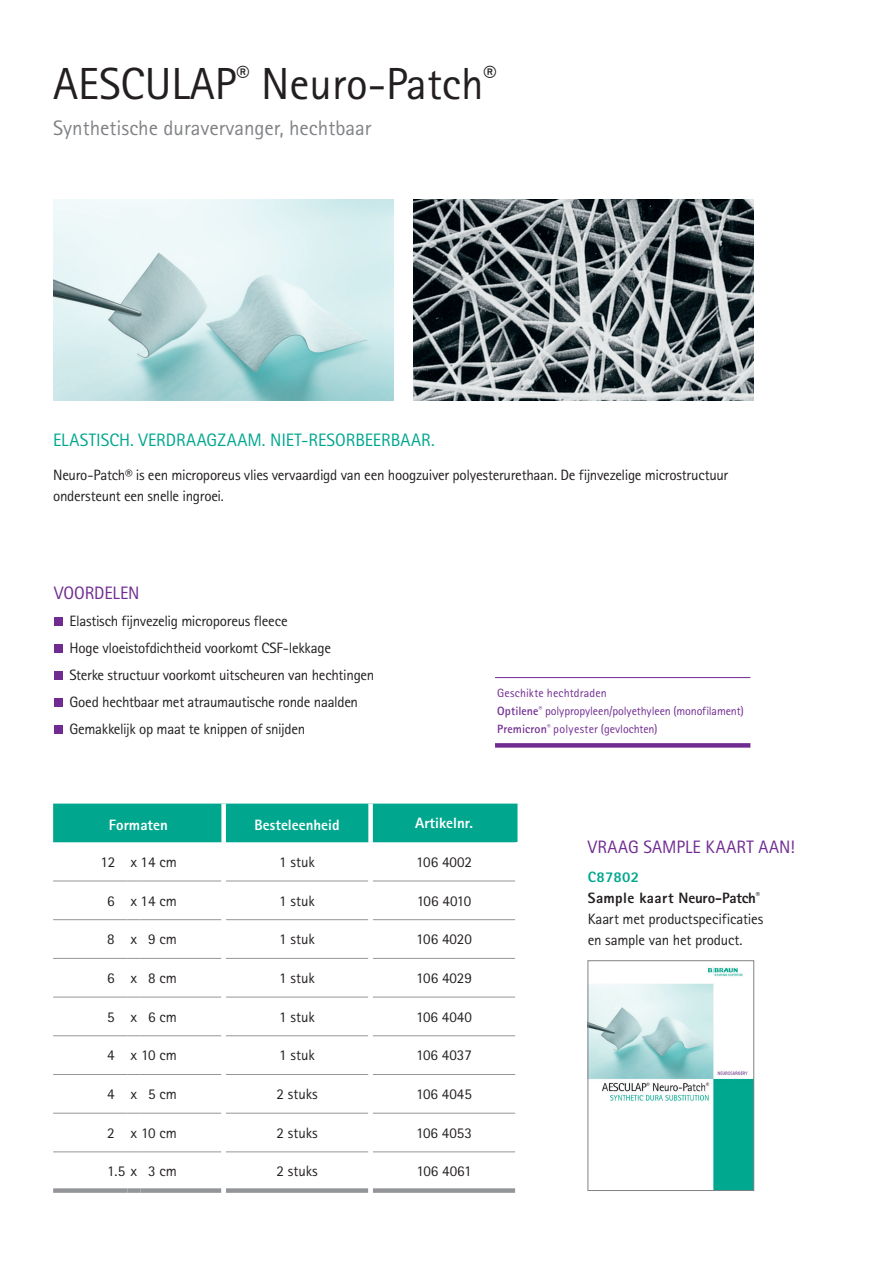
<style>
.page{position:relative;width:893px;height:1263px;background:#fff}
.page>*{position:absolute;margin:0;border:0;box-sizing:border-box;transform-origin:0 0}
.t1{font:45px "Rotis Sans Serif Pro";color:#231f20}
.t2{font:21px "Rotis Sans Serif Pro";color:#808285}
.Subheadline_Fließtex{font:18px "Rotis Sans Serif Pro";letter-spacing:.005em;color:#00a78e}
.Bodytext__Box{font:18px "Rotis Sans Serif Pro";letter-spacing:.01em;color:#702b91}
.Subheadline_Fließtex-2{font:18px "Rotis Sans Serif Pro";letter-spacing:-.005em;color:#702b91}
.Subheadline_Fließtex-3{font:15px/27px "Rotis Sans Serif Pro";letter-spacing:-.02em;color:#231f20}
.Bodytext__Box-2{font:15px/21px "Rotis Sans Serif Pro";letter-spacing:-.02em;color:#231f20}
.Tabelle_Content_Eben{font:15px "Rotis Sans Serif Pro";color:#231f20}
._20_Table_content__t{font:15px "Rotis Sans Serif Pro";color:#231f20}
.Bodytext__Box-3{font:800 15px "Rotis Sans Serif Pro";letter-spacing:.02em;color:#231f20}
.Tabelle_Spaltentitel{font:800 15px "Rotis Sans Serif Pro";color:#fff}
._18_Table_titles{font:800 15px "Rotis Sans Serif Pro";color:#fff}
.Bodytext__Box-4{font:800 15px "Rotis Sans Serif Pro";letter-spacing:.02em;color:#00a78e}
.Bodytext__Box-5{font:12px/18px "Rotis Sans Serif Pro";letter-spacing:-.005em;color:#702b91}
.s1{font-weight:700}
</style>
<div class="page">
<img style="left:53px;top:200px;width:340px;height:201px">
<img style="left:590px;top:967px;width:162px;height:222px">
<div style="left:588px;top:960px;width:166px;height:231px;border:1px solid #808285"></div>
<img style="left:414px;top:200px;width:340px;height:201px">
<div style="left:54px;top:617px;width:9px;height:8px;background:#702b91"></div>
<div style="left:54px;top:644px;width:9px;height:8px;background:#702b91"></div>
<div style="left:54px;top:671px;width:9px;height:8px;background:#702b91"></div>
<div style="left:54px;top:698px;width:9px;height:8px;background:#702b91"></div>
<div style="left:54px;top:725px;width:9px;height:8px;background:#702b91"></div>
<div style="left:53px;top:803px;width:464px;height:39px;background:#00a78e"></div>
<hr style="left:53px;top:881px;width:75px;height:1px;background:#939598">
<svg style="left:128px;top:881px;width:12px;height:1px"></svg>
<hr style="left:140px;top:881px;width:81px;height:1px;background:#939598">
<hr style="left:226px;top:881px;width:142px;height:1px;background:#939598">
<hr style="left:373px;top:881px;width:142px;height:1px;background:#939598">
<hr style="left:53px;top:919px;width:75px;height:1px;background:#939598">
<svg style="left:128px;top:919px;width:12px;height:1px"></svg>
<hr style="left:140px;top:919px;width:81px;height:1px;background:#939598">
<hr style="left:226px;top:919px;width:142px;height:1px;background:#939598">
<hr style="left:373px;top:919px;width:142px;height:1px;background:#939598">
<hr style="left:53px;top:958px;width:75px;height:1px;background:#939598">
<svg style="left:128px;top:958px;width:12px;height:1px"></svg>
<hr style="left:140px;top:958px;width:81px;height:1px;background:#939598">
<hr style="left:226px;top:958px;width:142px;height:1px;background:#939598">
<hr style="left:373px;top:958px;width:142px;height:1px;background:#939598">
<hr style="left:53px;top:997px;width:75px;height:1px;background:#939598">
<svg style="left:128px;top:997px;width:12px;height:1px"></svg>
<hr style="left:140px;top:997px;width:81px;height:1px;background:#939598">
<hr style="left:226px;top:997px;width:142px;height:1px;background:#939598">
<hr style="left:373px;top:997px;width:142px;height:1px;background:#939598">
<hr style="left:53px;top:1035px;width:75px;height:1px;background:#939598">
<svg style="left:128px;top:1035px;width:12px;height:1px"></svg>
<hr style="left:140px;top:1035px;width:81px;height:1px;background:#939598">
<hr style="left:226px;top:1035px;width:142px;height:1px;background:#939598">
<hr style="left:373px;top:1035px;width:142px;height:1px;background:#939598">
<hr style="left:53px;top:1074px;width:75px;height:1px;background:#939598">
<svg style="left:128px;top:1074px;width:12px;height:1px"></svg>
<hr style="left:140px;top:1074px;width:81px;height:1px;background:#939598">
<hr style="left:226px;top:1074px;width:142px;height:1px;background:#939598">
<hr style="left:373px;top:1074px;width:142px;height:1px;background:#939598">
<hr style="left:53px;top:1113px;width:75px;height:1px;background:#939598">
<svg style="left:128px;top:1113px;width:12px;height:1px"></svg>
<hr style="left:140px;top:1113px;width:81px;height:1px;background:#939598">
<hr style="left:226px;top:1113px;width:142px;height:1px;background:#939598">
<hr style="left:373px;top:1113px;width:142px;height:1px;background:#939598">
<hr style="left:53px;top:1151px;width:75px;height:1px;background:#939598">
<svg style="left:128px;top:1151px;width:12px;height:1px"></svg>
<hr style="left:140px;top:1151px;width:81px;height:1px;background:#939598">
<hr style="left:226px;top:1151px;width:142px;height:1px;background:#939598">
<hr style="left:373px;top:1151px;width:142px;height:1px;background:#939598">
<div style="left:53px;top:1188px;width:75px;height:5px;background:#939598"></div>
<div style="left:128px;top:1188px;width:12px;height:5px;background:#939598"></div>
<div style="left:140px;top:1188px;width:81px;height:5px;background:#939598"></div>
<div style="left:226px;top:1188px;width:142px;height:5px;background:#939598"></div>
<div style="left:373px;top:1188px;width:142px;height:5px;background:#939598"></div>
<div style="left:221px;top:803px;width:5px;height:39px;background:#fff"></div>
<div style="left:368px;top:803px;width:5px;height:39px;background:#fff"></div>
<hr style="left:495px;top:677px;width:255px;height:1px;background:#702b91">
<div style="left:495px;top:743px;width:255px;height:5px;background:#702b91"></div>
<p class="t1" style="left:53px;top:57px;width:445px">AESCULAP<sup>®</sup> Neuro-Patch<sup>®</sup></p>
<p class="t2" style="left:53px;top:116px;width:320px">Synthetische duravervanger, hechtbaar</p>
<p class="Subheadline_Fließtex" style="left:53px;top:429px;width:383px">ELASTISCH. VERDRAAGZAAM. NIET-RESORBEERBAAR.</p>
<p class="Bodytext__Box-2" style="left:53px;top:464px;width:677px">Neuro-Patch® is een microporeus vlies vervaardigd van een hoogzuiver polyesterurethaan. De fijnvezelige microstructuur ondersteunt een snelle ingroei.</p>
<p class="Subheadline_Fließtex-2" style="left:54px;top:583px;width:87px">VOORDELEN</p>
<p class="Subheadline_Fließtex-3" style="left:70px;top:608px;width:306px">Elastisch fijnvezelig microporeus fleece<br>Hoge vloeistofdichtheid voorkomt CSF-lekkage<br>Sterke structuur voorkomt uitscheuren van hechtingen Goed hechtbaar met atraumautische ronde naalden Gemakkelijk op maat te knippen of snijden</p>
<p class="Bodytext__Box-5" style="left:497px;top:684px;width:248px">Geschikte hechtdraden<br><span class="s1">Optilene</span><sup>®</sup> polypropyleen/polyethyleen (monofilament)<br><span class="s1">Premicron</span><sup>®</sup> polyester (gevlochten)</p>
<p class="Tabelle_Spaltentitel" style="left:109px;top:815px;width:60px">Formaten</p>
<p class="Tabelle_Spaltentitel" style="left:255px;top:815px;width:87px">Besteleenheid</p>
<p class="_18_Table_titles" style="left:415px;top:813px;width:59px">Artikelnr.</p>
<p class="Tabelle_Content_Eben" style="left:100px;top:853px;width:16px">12</p>
<p class="Tabelle_Content_Eben" style="left:131px;top:853px;width:48px">x 14 cm</p>
<p class="_20_Table_content__t" style="left:279px;top:853px;width:37px">1 stuk</p>
<p class="Tabelle_Content_Eben" style="left:416px;top:853px;width:57px">106 4002</p>
<p class="Tabelle_Content_Eben" style="left:107px;top:892px;width:9px">6</p>
<p class="Tabelle_Content_Eben" style="left:131px;top:892px;width:48px">x 14 cm</p>
<p class="_20_Table_content__t" style="left:279px;top:892px;width:37px">1 stuk</p>
<p class="Tabelle_Content_Eben" style="left:417px;top:892px;width:56px">106 4010</p>
<p class="Tabelle_Content_Eben" style="left:107px;top:930px;width:9px">8</p>
<p class="Tabelle_Content_Eben" style="left:131px;top:930px;width:8px">x</p>
<p class="Tabelle_Content_Eben" style="left:148px;top:930px;width:30px">9 cm</p>
<p class="_20_Table_content__t" style="left:279px;top:930px;width:37px">1 stuk</p>
<p class="Tabelle_Content_Eben" style="left:416px;top:930px;width:57px">106 4020</p>
<p class="Tabelle_Content_Eben" style="left:107px;top:969px;width:9px">6</p>
<p class="Tabelle_Content_Eben" style="left:131px;top:969px;width:8px">x</p>
<p class="Tabelle_Content_Eben" style="left:148px;top:969px;width:30px">8 cm</p>
<p class="_20_Table_content__t" style="left:279px;top:969px;width:37px">1 stuk</p>
<p class="Tabelle_Content_Eben" style="left:416px;top:969px;width:57px">106 4029</p>
<p class="Tabelle_Content_Eben" style="left:107px;top:1008px;width:9px">5</p>
<p class="Tabelle_Content_Eben" style="left:131px;top:1008px;width:8px">x</p>
<p class="Tabelle_Content_Eben" style="left:148px;top:1008px;width:30px">6 cm</p>
<p class="_20_Table_content__t" style="left:279px;top:1008px;width:37px">1 stuk</p>
<p class="Tabelle_Content_Eben" style="left:416px;top:1008px;width:57px">106 4040</p>
<p class="Tabelle_Content_Eben" style="left:107px;top:1046px;width:9px">4</p>
<p class="Tabelle_Content_Eben" style="left:131px;top:1046px;width:48px">x 10 cm</p>
<p class="_20_Table_content__t" style="left:279px;top:1046px;width:37px">1 stuk</p>
<p class="Tabelle_Content_Eben" style="left:416px;top:1046px;width:57px">106 4037</p>
<p class="Tabelle_Content_Eben" style="left:107px;top:1085px;width:9px">4</p>
<p class="Tabelle_Content_Eben" style="left:131px;top:1085px;width:8px">x</p>
<p class="Tabelle_Content_Eben" style="left:148px;top:1085px;width:30px">5 cm</p>
<p class="Tabelle_Content_Eben" style="left:276px;top:1085px;width:43px">2 stuks</p>
<p class="Tabelle_Content_Eben" style="left:416px;top:1085px;width:57px">106 4045</p>
<p class="Tabelle_Content_Eben" style="left:107px;top:1124px;width:9px">2</p>
<p class="Tabelle_Content_Eben" style="left:131px;top:1124px;width:48px">x 10 cm</p>
<p class="Tabelle_Content_Eben" style="left:276px;top:1124px;width:43px">2 stuks</p>
<p class="Tabelle_Content_Eben" style="left:416px;top:1124px;width:57px">106 4053</p>
<p class="Tabelle_Content_Eben" style="left:107px;top:1162px;width:32px">1.5 x</p>
<p class="Tabelle_Content_Eben" style="left:148px;top:1162px;width:30px">3 cm</p>
<p class="Tabelle_Content_Eben" style="left:276px;top:1162px;width:43px">2 stuks</p>
<p class="Tabelle_Content_Eben" style="left:416px;top:1162px;width:57px">106 4061</p>
<p class="Bodytext__Box" style="left:588px;top:837px;width:209px">VRAAG SAMPLE KAART AAN!</p>
<p class="Bodytext__Box-4" style="left:588px;top:868px;width:53px">C87802</p>
<p class="Bodytext__Box-3" style="left:588px;top:889px;width:174px">Sample kaart Neuro-Patch<sup>®</sup></p>
<p class="Bodytext__Box-2" style="left:588px;top:909px;width:177px">Kaart met productspecificaties en sample van het product.</p>
</div>
